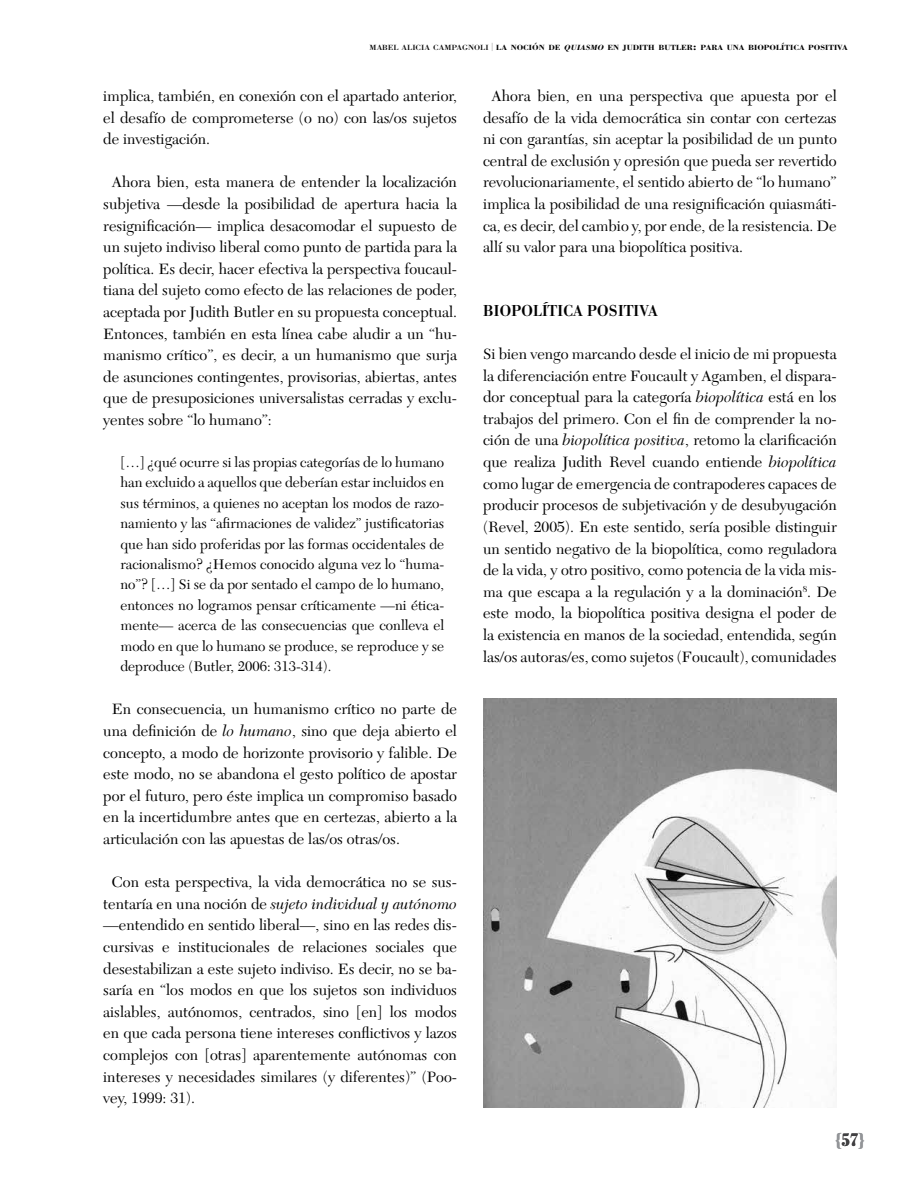
<style>
.page{position:relative;width:915px;height:1191px;background:#fff}
.page>*{position:absolute;margin:0;border:0;box-sizing:border-box;transform-origin:0 0}
.t1{font:700 condensed 18px "Bodoni BE";color:#939598}
.t2{font:15.6px/21.6px "New Caledonia LT Std";color:#000;text-align:justify}
.t3{font:500 15.6px "Bodoni BE";letter-spacing:.02em;color:#000;scale:.95 1}
.t4{font:14.55px/20.4px "New Caledonia LT Std";color:#000;text-align:justify}
.t5{font:700 7.8px "Bodoni";color:#000;scale:1.09 1}
.s1{font-weight:400}
.s2{font-family:"Bodoni BE";font-weight:300;font-size:8.25px}
.s3{font-style:italic}
.s4{font-size:11.1px}
.s5{color:#414042}
</style>
<div class="page">
<img style="left:483px;top:699px;width:353px;height:408px">
<p class="t5" style="left:369px;top:43px;width:440px"><span class="s1">MABEL ALICIA CAMPAGNOLI</span> <span class="s2">|</span> LA NOCIÓN DE <span class="s3">QUIASMO</span> EN JUDITH BUTLER<span class="s4">:</span> PARA UNA BIOPOLÍTICA POSITIVA</p>
<p class="t2" style="left:103px;top:85px;width:355px">implica, también, en conexión con el apartado anterior, el desafío de comprometerse (o no) con las/os sujetos de investigación.</p>
<p class="t2" style="left:103px;top:172px;width:355px;text-indent:9px">Ahora bien, esta manera de entender la localización subjetiva —desde la posibilidad de apertura hacia la resignificación— implica desacomodar el supuesto de un sujeto indiviso liberal como punto de partida para la política. Es decir, hacer efectiva la perspectiva foucaul&shy;tiana del sujeto como efecto de las relaciones de poder, aceptada por Judith Butler en su propuesta conceptual.<br>Entonces, también en esta línea cabe aludir a un “hu&shy;manismo crítico”, es decir, a un humanismo que surja de asunciones contingentes, provisorias, abiertas, antes que de presuposiciones universalistas cerradas y exclu&shy;yentes sobre “lo humano”:</p>
<p class="t4" style="left:120px;top:452px;width:325px">[…] ¿qué ocurre si las propias categorías de lo humano han excluido a aquellos que deberían estar incluidos en sus términos, a quienes no aceptan los modos de razo&shy;namiento y las “afirmaciones de validez” justificatorias que han sido proferidas por las formas occidentales de racionalismo? ¿Hemos conocido alguna vez lo “huma&shy;no”? […] Si se da por sentado el campo de lo humano, entonces no logramos pensar críticamente —ni ética&shy;mente— acerca de las consecuencias que conlleva el modo en que lo humano se produce, se reproduce y se deproduce (Butler, 2006: 313-314).</p>
<p class="t2" style="left:103px;top:698px;width:355px;text-indent:9px">En consecuencia, un humanismo crítico no parte de una definición de <span class="s3">lo humano</span>, sino que deja abierto el concepto, a modo de horizonte provisorio y falible. De este modo, no se abandona el gesto político de apostar por el futuro, pero éste implica un compromiso basado en la incertidumbre antes que en certezas, abierto a la articulación con las apuestas de las/os otras/os.</p>
<p class="t2" style="left:103px;top:871px;width:355px;text-indent:9px">Con esta perspectiva, la vida democrática no se sus&shy;tentaría en una noción de <span class="s3">sujeto individual y autónomo </span>—entendido en sentido liberal—, sino en las redes dis&shy;cursivas e institucionales de relaciones sociales que desestabilizan a este sujeto indiviso. Es decir, no se ba&shy;saría en “los modos en que los sujetos son individuos aislables, autónomos, centrados, sino [en] los modos en que cada persona tiene intereses conflictivos y lazos complejos con [otras] aparentemente autónomas con intereses y necesidades similares (y diferentes)” (Poo&shy;vey, 1999: 31).</p>
<p class="t2" style="left:483px;top:85px;width:355px;text-indent:9px">Ahora bien, en una perspectiva que apuesta por el desafío de la vida democrática sin contar con certezas ni con garantías, sin aceptar la posibilidad de un punto central de exclusión y opresión que pueda ser revertido revolucionariamente, el sentido abierto de “lo humano” implica la posibilidad de una resignificación quiasmáti&shy;ca, es decir, del cambio y, por ende, de la resistencia. De allí su valor para una biopolítica positiva.</p>
<p class="t3" style="left:483px;top:301px;width:186px">BIOPOLÍTICA POSITIVA</p>
<p class="t2" style="left:483px;top:343px;width:355px">Si bien vengo marcando desde el inicio de mi propuesta la diferenciación entre Foucault y Agamben, el dispara&shy;dor conceptual para la categoría <span class="s3">biopolítica</span> está en los trabajos del primero. Con el fin de comprender la no&shy;ción de una <span class="s3">biopolítica positiva</span>, retomo la clarificación que realiza Judith Revel cuando entiende <span class="s3">biopolítica </span>como lugar de emergencia de contrapoderes capaces de producir procesos de subjetivación y de desubyugación (Revel, 2005). En este sentido, sería posible distinguir un sentido negativo de la biopolítica, como reguladora de la vida, y otro positivo, como potencia de la vida mis&shy;ma que escapa a la regulación y a la dominación<sup>8</sup>. De este modo, la biopolítica positiva designa el poder de la existencia en manos de la sociedad, entendida, según las/os autoras/es, como sujetos (Foucault), comunidades</p>
<p class="t1" style="left:834px;top:1129px;width:31px">{<span class="s5">57</span>}</p>
</div>
